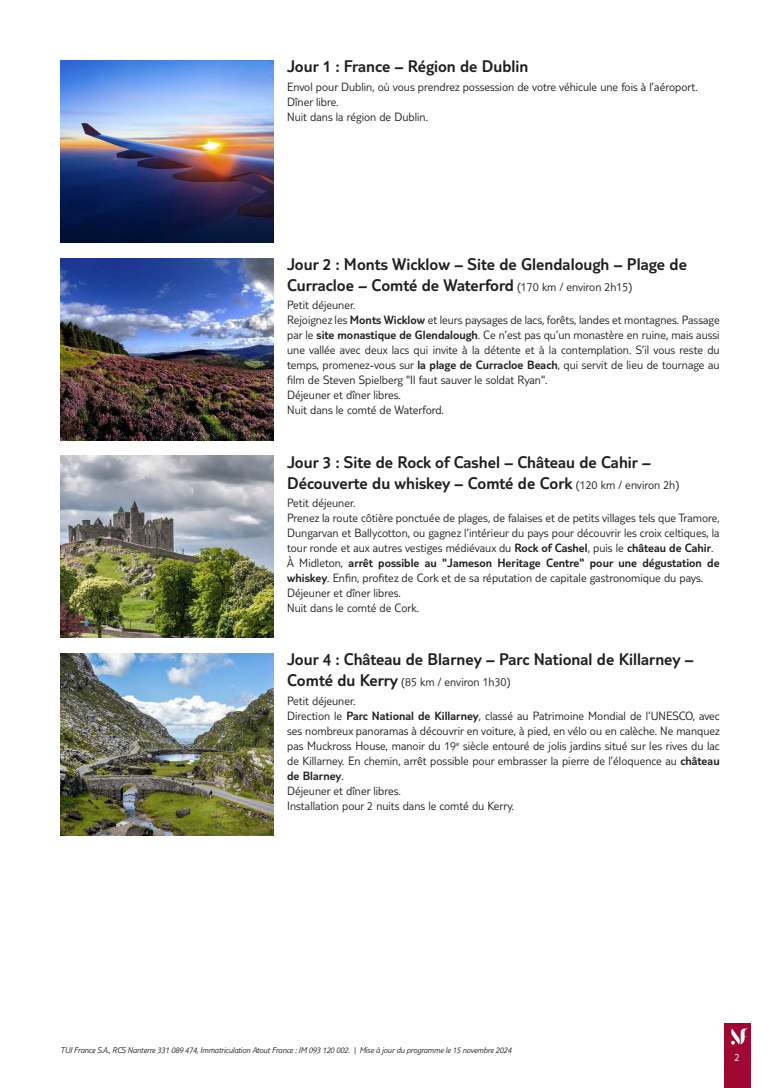
<style>
.page{position:relative;width:780px;height:1088px;background:#fff}
.page>*{position:absolute;margin:0;border:0;box-sizing:border-box;transform-origin:0 0}
.t1{font:300 17.5px/21px "TUI Type";color:#231f20}
.t2{font:300 12.5px/15px "TUI Type";color:#231f20}
.t3{font:300 11.25px "TUI Type";color:#fff}
.t4{font:italic 300 8.75px "TUI Type";letter-spacing:-.02em;color:#231f20}
.s1{font-size:12.5px}
.s2{font-style:inherit}
.s3{font-size:17.5px}
</style>
<div class="page">
<div style="left:724px;top:1023px;width:26px;height:65px;background:#9e0832"></div>
<svg style="left:731px;top:1028px;width:17px;height:16px"></svg>
<img style="left:60px;top:60px;width:213px;height:182px">
<img style="left:60px;top:258px;width:213px;height:182px">
<img style="left:60px;top:456px;width:213px;height:182px">
<img style="left:60px;top:654px;width:213px;height:182px">
<h1 class="t1" style="left:287px;top:55px;width:243px">Jour 1 : France – Région de Dublin</h1>
<p class="t2" style="left:287px;top:79px;width:412px">Envol pour Dublin, où vous prendrez possession de votre véhicule une fois à l’aéroport.<br>Dîner libre.<br>Nuit dans la région de Dublin.</p>
<h1 class="t1" style="left:287px;top:253px;width:401px">Jour 2 : Monts Wicklow – Site de Glendalough – Plage de<br>Curracloe – Comté de Waterford <span class="s1">(170 km / environ 2h15)</span></h1>
<p class="t2" style="left:287px;top:297px;width:434px">Petit déjeuner.<br>Rejoignez les <span class="s2">Monts Wicklow</span> et leurs paysages de lacs, forêts, landes et montagnes. Passage par le <span class="s2">site monastique de Glendalough</span>. Ce n’est pas qu’un monastère en ruine, mais aussi une vallée avec deux lacs qui invite à la détente et à la contemplation. S’il vous reste du temps, promenez-vous sur <span class="s2">la plage de Curracloe Beach</span>, qui servit de lieu de tournage au film de Steven Spielberg "Il faut sauver le soldat Ryan".<br>Déjeuner et dîner libres.<br>Nuit dans le comté de Waterford.</p>
<h1 class="t1" style="left:287px;top:451px;width:393px">Jour 3 : Site de Rock of Cashel – Château de Cahir –<br>Découverte du whiskey – Comté de Cork <span class="s1">(120 km / environ 2h)</span></h1>
<p class="t2" style="left:287px;top:495px;width:434px">Petit déjeuner.<br>Prenez la route côtière ponctuée de plages, de falaises et de petits villages tels que Tramore, Dungarvan et Ballycotton, ou gagnez l’intérieur du pays pour découvrir les croix celtiques, la tour ronde et aux autres vestiges médiévaux du <span class="s2">Rock of Cashel</span>, puis le <span class="s2">château de Cahir</span>.<br>À Midleton, <span class="s2">arrêt possible au "Jameson Heritage Centre" pour une dégustation de whiskey</span>. Enfin, profitez de Cork et de sa réputation de capitale gastronomique du pays.<br>Déjeuner et dîner libres.<br>Nuit dans le comté de Cork.</p>
<h1 class="t1" style="left:287px;top:649px;width:408px">Jour 4 : Château de Blarney – Parc National de Killarney –</h1>
<p class="t2" style="left:287px;top:673px;width:225px;line-height:18.5px"><span class="s3">Comté du Kerry</span> (85 km / environ 1h30)<br>Petit déjeuner.</p>
<p class="t2" style="left:287px;top:708px;width:434px">Direction le <span class="s2">Parc National de Killarney</span>, classé au Patrimoine Mondial de l’UNESCO, avec ses nombreux panoramas à découvrir en voiture, à pied, en vélo ou en calèche. Ne manquez pas Muckross House, manoir du 19<sup>e</sup> siècle entouré de jolis jardins situé sur les rives du lac de Killarney. En chemin, arrêt possible pour embrasser la pierre de l’éloquence au <span class="s2">château de Blarney</span>.<br>Déjeuner et dîner libres.<br>Installation pour 2 nuits dans le comté du Kerry.</p>
<p class="t4" style="left:60px;top:1045px;width:452px">TUI France S.A., RCS Nanterre 331 089 474, Immatriculation Atout France : IM 093 120 002. | Mise à jour du programme le 15 novembre 2024</p>
<p class="t3" style="left:734px;top:1050px;width:7px">2</p>
</div>
